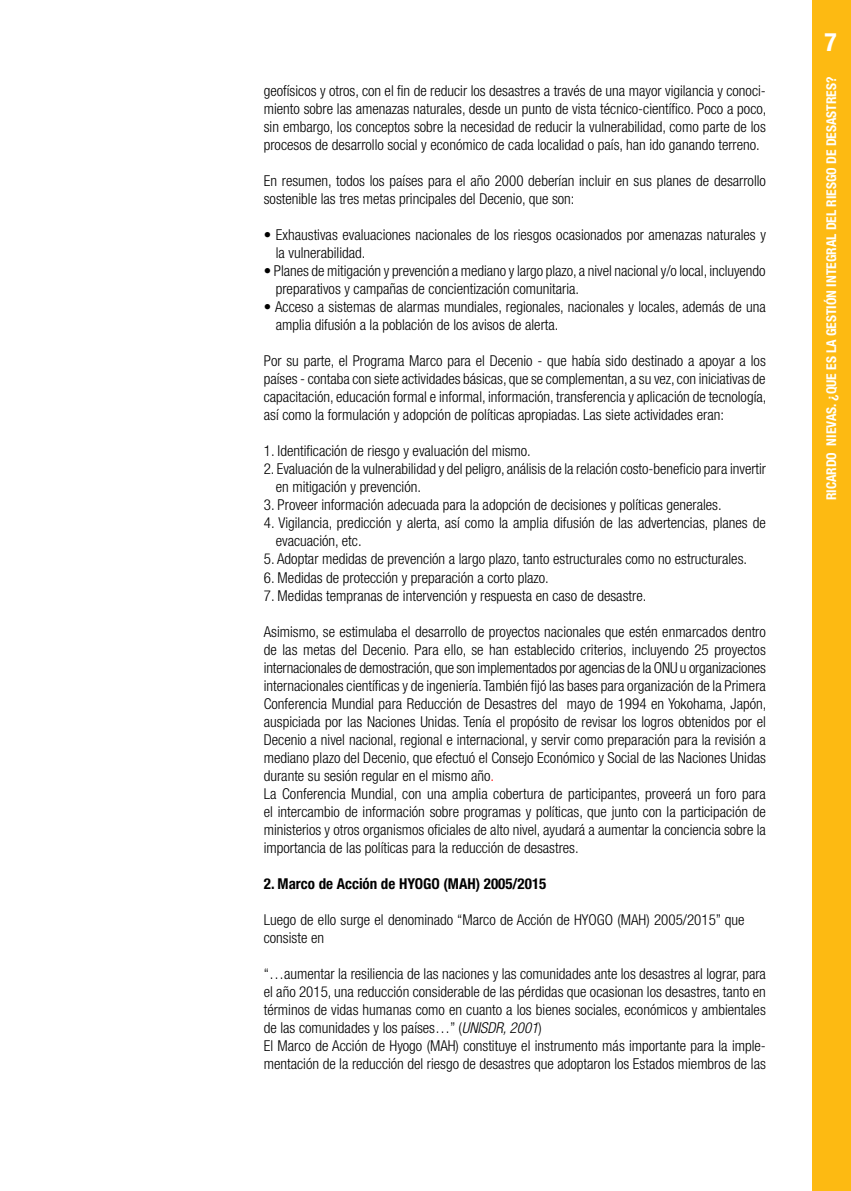
<style>
.page{position:relative;width:851px;height:1191px;background:#fff}
.page>*{position:absolute;margin:0;border:0;box-sizing:border-box;transform-origin:0 0}
.t1{font:700 condensed 25.5px "Helvetica Neue LT Std";color:#fff}
.t2{font:300 condensed 15px/18px "Helvetica Neue LT Std";color:#000}
.t3{font:700 condensed 15px "Helvetica Neue LT Std";color:#000}
.t4{font:700 condensed 13.5px "Helvetica Neue LT Std";color:#fff}
.s1{color:#f00}
.s2{font-style:italic}
</style>
<div class="page">
<div style="left:812px;top:0;width:38px;height:1191px;background:#fdba12"></div>
<p class="t2" style="left:264px;top:82px;width:504px;text-align:justify">geofísicos y otros, con el fin de reducir los desastres a través de una mayor vigilancia y conoci&shy;miento sobre las amenazas naturales, desde un punto de vista técnico-científico. Poco a poco, sin embargo, los conceptos sobre la necesidad de reducir la vulnerabilidad, como parte de los procesos de desarrollo social y económico de cada localidad o país, han ido ganando terreno.</p>
<p class="t2" style="left:264px;top:172px;width:503px">En resumen, todos los países para el año 2000 deberían incluir en sus planes de desarrollo sostenible las tres metas principales del Decenio, que son:</p>
<p class="t2" style="left:276px;top:226px;width:491px;text-indent:-12px">• Exhaustivas evaluaciones nacionales de los riesgos ocasionados por amenazas naturales y la vulnerabilidad.</p>
<p class="t2" style="left:276px;top:262px;width:491px;text-indent:-12px">• Planes de mitigación y prevención a mediano y largo plazo, a nivel nacional y/o local, incluyendo preparativos y campañas de concientización comunitaria.</p>
<p class="t2" style="left:276px;top:298px;width:491px;text-indent:-12px">• Acceso a sistemas de alarmas mundiales, regionales, nacionales y locales, además de una amplia difusión a la población de los avisos de alerta.</p>
<p class="t2" style="left:264px;top:352px;width:504px;text-align:justify">Por su parte, el Programa Marco para el Decenio - que había sido destinado a apoyar a los países - contaba con siete actividades básicas, que se complementan, a su vez, con iniciativas de capacitación, educación formal e informal, información, transferencia y aplicación de tecnología, así como la formulación y adopción de políticas apropiadas. Las siete actividades eran:</p>
<p class="t2" style="left:264px;top:442px;width:268px">1. Identificación de riesgo y evaluación del mismo.</p>
<p class="t2" style="left:276px;top:460px;width:491px;text-indent:-12px">2. Evaluación de la vulnerabilidad y del peligro, análisis de la relación costo-beneficio para invertir en mitigación y prevención.</p>
<p class="t2" style="left:264px;top:496px;width:459px">3. Proveer información adecuada para la adopción de decisiones y políticas generales.</p>
<p class="t2" style="left:276px;top:514px;width:491px;text-indent:-12px">4. Vigilancia, predicción y alerta, así como la amplia difusión de las advertencias, planes de evacuación, etc.</p>
<p class="t2" style="left:264px;top:550px;width:485px">5. Adoptar medidas de prevención a largo plazo, tanto estructurales como no estructurales.</p>
<p class="t2" style="left:264px;top:568px;width:286px">6. Medidas de protección y preparación a corto plazo.</p>
<p class="t2" style="left:264px;top:586px;width:384px">7. Medidas tempranas de intervención y respuesta en caso de desastre.</p>
<p class="t2" style="left:264px;top:622px;width:504px">Asimismo, se estimulaba el desarrollo de proyectos nacionales que estén enmarcados dentro de las metas del Decenio. Para ello, se han establecido criterios, incluyendo 25 proyectos internacionales de demostración, que son implementados por agencias de la ONU u organizaciones internacionales científicas y de ingeniería. También fijó las bases para organización de la Primera Conferencia Mundial para Reducción de Desastres del mayo de 1994 en Yokohama, Japón, auspiciada por las Naciones Unidas. Tenía el propósito de revisar los logros obtenidos por el Decenio a nivel nacional, regional e internacional, y servir como preparación para la revisión a mediano plazo del Decenio, que efectuó el Consejo Económico y Social de las Naciones Unidas durante su sesión regular en el mismo año<span class="s1">.<br></span>La Conferencia Mundial, con una amplia cobertura de participantes, proveerá un foro para el intercambio de información sobre programas y políticas, que junto con la participación de ministerios y otros organismos oficiales de alto nivel, ayudará a aumentar la conciencia sobre la importancia de las políticas para la reducción de desastres.</p>
<p class="t3" style="left:264px;top:874px;width:284px">2. Marco de Acción de HYOGO (MAH) 2005/2015</p>
<p class="t2" style="left:264px;top:910px;width:482px">Luego de ello surge el denominado “Marco de Acción de HYOGO (MAH) 2005/2015” que consiste en</p>
<p class="t2" style="left:264px;top:964px;width:503px">“…aumentar la resiliencia de las naciones y las comunidades ante los desastres al lograr, para el año 2015, una reducción considerable de las pérdidas que ocasionan los desastres, tanto en términos de vidas humanas como en cuanto a los bienes sociales, económicos y ambientales de las comunidades y los países…” (<span class="s2">UNISDR, 2001</span>)<br>El Marco de Acción de Hyogo (MAH) constituye el instrumento más importante para la imple&shy;mentación de la reducción del riesgo de desastres que adoptaron los Estados miembros de las</p>
<h1 class="t1" style="left:824px;top:26px;width:14px">7</h1>
<p class="t4" style="left:823px;top:500px;width:425px;rotate:-90deg">RICARDO NIEVAS. ¿QUE ES LA GESTIÓN INTEGRAL DEL RIESGO DE DESASTRES?</p>
</div>
